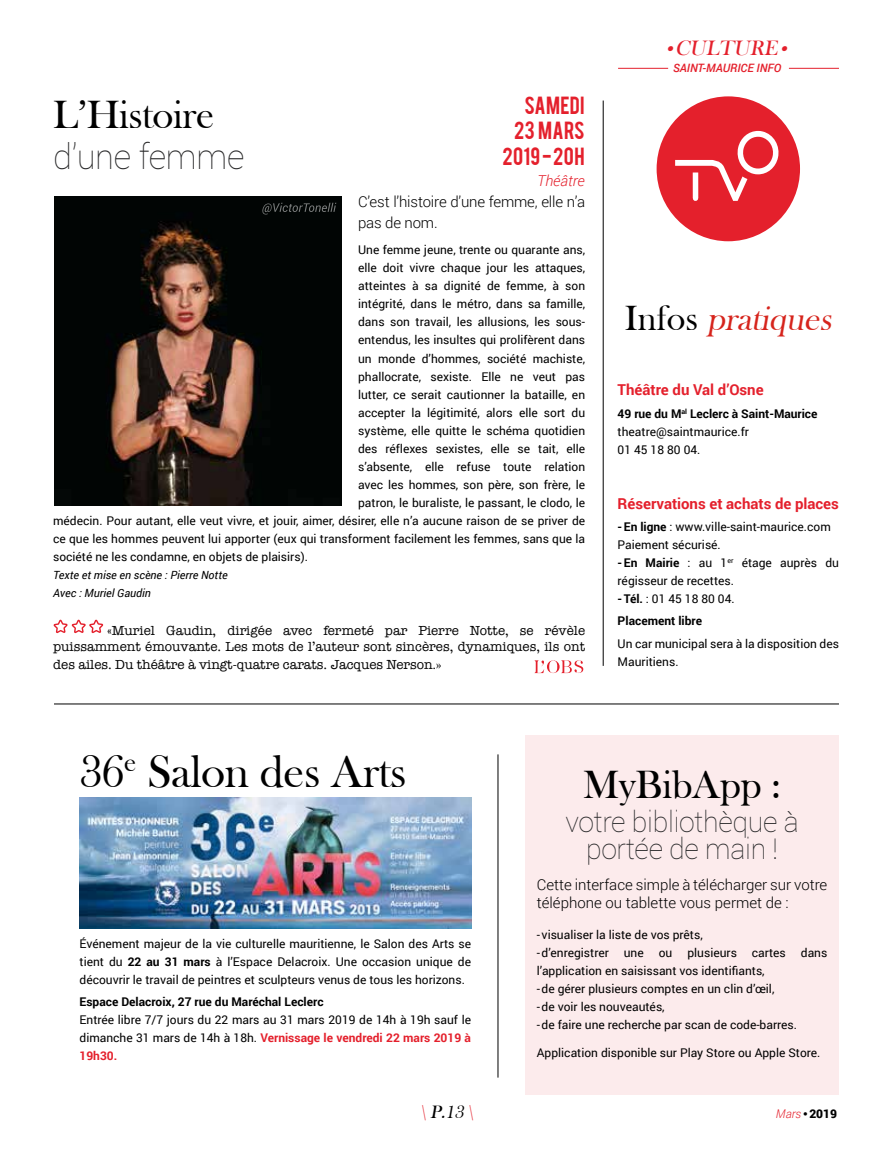
<style>
.page{position:relative;width:893px;height:1149px;background:#fff}
.page>*{position:absolute;margin:0;border:0;box-sizing:border-box;transform-origin:0 0}
.t1{font:46.5px "Bask Old Face";letter-spacing:-.01em;color:#000}
.t2{font:40.5px "Bask Old Face";letter-spacing:-.01em;color:#000}
.t3{font:italic 34.5px "Bask Old Face";color:#d6241c}
.t4{font:100 34.5px "Roboto";letter-spacing:-.01em;color:#282829}
.t5{font:100 28.5px/27px "Roboto";letter-spacing:-.01em;color:#282829;text-align:center}
.t6{font:italic 21.3px "Bask Old Face";color:#e4202c}
.t7{font:19.5px/25.5px "Bebas";letter-spacing:.015em;color:#e4202c;text-align:right}
.t8{font:italic 18.45px "Bask Old Face";color:#000}
.t9{font:300 15px/21px "Roboto";color:#000}
.t10{font:700 15px "Roboto";color:#e4202c}
.t11{font:italic 300 15px "Roboto";color:#e4202c}
.t12{font:13.5px/16.2px "American Typewriter";color:#000;text-align:right}
.t13{font:12px/18px "Roboto";color:#000}
.t14{font:700 12px "Roboto";color:#000}
.t15{font:italic 300 12px "Roboto";color:#e4202c}
.t16{font:italic 500 11.55px "Roboto";color:#e4202c}
.t17{font:italic 11.25px/18px "Roboto";color:#000}
.t18{font:italic 6.9px "Zapf Dingbats ITC";color:#e4202c}
.s1{font-family:"Minion Pro"}
.s2{font-style:normal;font-size:36px;color:#000}
.s3{font-weight:700}
.s4{font-weight:700;color:#e4202c}
.s5{color:#e4202c}
.s6{font-family:"Bask Old Face";font-weight:400;font-style:normal;color:#000}
.s7{font-weight:900;font-style:normal;color:#000}
</style>
<div class="page">
<div style="left:525px;top:735px;width:314px;height:359px;background:#fcebec"></div>
<hr style="left:789px;top:68px;width:50px;height:1px;background:#e4202c">
<hr style="left:618px;top:68px;width:50px;height:1px;background:#e4202c">
<hr style="left:603px;top:100px;width:1px;height:565px;background:#000">
<img style="left:54px;top:196px;width:287px;height:309px">
<svg style="left:657px;top:96px;width:143px;height:145px"></svg>
<hr style="left:498px;top:754px;width:1px;height:323px;background:#000">
<hr style="left:54px;top:703px;width:785px;height:1px;background:#000">
<img style="left:80px;top:797px;width:391px;height:130px">
<svg style="left:53px;top:619px;width:50px;height:14px"></svg>
<svg style="left:534px;top:660px;width:50px;height:13px"></svg>
<svg style="left:262px;top:203px;width:74px;height:11px"></svg>
<h2 class="t2" style="left:53px;top:93px;width:163px">L’Histoire</h2>
<h3 class="t4" style="left:53px;top:133px;width:193px">d’une femme</h3>
<h3 class="t7" style="left:502px;top:91px;width:84px">SAMEDI<br>23 MARS<br>2019 - 20H</h3>
<p class="t11" style="left:537px;top:170px;width:49px">Théâtre</p>
<p class="t9" style="left:358px;top:190px;width:229px">C’est l’histoire d’une femme, elle n’a pas de nom.</p>
<p class="t13" style="left:358px;top:240px;width:229px">Une femme jeune, trente ou quarante ans,</p>
<p class="t13" style="left:358px;top:258px;width:229px">elle doit vivre chaque jour les attaques,</p>
<p class="t13" style="left:358px;top:276px;width:229px">atteintes à sa dignité de femme, à son</p>
<p class="t13" style="left:358px;top:294px;width:229px">intégrité, dans le métro, dans sa famille,</p>
<p class="t13" style="left:358px;top:312px;width:229px">dans son travail, les allusions, les sous-</p>
<p class="t13" style="left:358px;top:330px;width:229px">entendus, les insultes qui prolifèrent dans</p>
<p class="t13" style="left:358px;top:348px;width:229px">un monde d’hommes, société machiste,</p>
<p class="t13" style="left:358px;top:366px;width:229px">phallocrate, sexiste. Elle ne veut pas</p>
<p class="t13" style="left:358px;top:384px;width:229px">lutter, ce serait cautionner la bataille, en</p>
<p class="t13" style="left:358px;top:402px;width:229px">accepter la légitimité, alors elle sort du</p>
<p class="t13" style="left:358px;top:420px;width:229px">système, elle quitte le schéma quotidien</p>
<p class="t13" style="left:358px;top:438px;width:229px">des réflexes sexistes, elle se tait, elle</p>
<p class="t13" style="left:358px;top:456px;width:229px">s’absente, elle refuse toute relation</p>
<p class="t13" style="left:358px;top:474px;width:229px">avec les hommes, son père, son frère, le</p>
<p class="t13" style="left:358px;top:492px;width:229px">patron, le buraliste, le passant, le clodo, le</p>
<p class="t13" style="left:53px;top:510px;width:533px">médecin. Pour autant, elle veut vivre, et jouir, aimer, désirer, elle n’a aucune raison de se priver de</p>
<p class="t13" style="left:53px;top:528px;width:533px">ce que les hommes peuvent lui apporter (eux qui transforment facilement les femmes, sans que la</p>
<p class="t13" style="left:53px;top:546px;width:256px">société ne les condamne, en objets de plaisirs).</p>
<p class="t17" style="left:53px;top:565px;width:176px">Texte et mise en scène : Pierre Notte<br>Avec : Muriel Gaudin</p>
<p class="t12" style="left:53px;top:621px;width:533px">«Muriel Gaudin, dirigée avec fermeté par Pierre Notte, se révèle puissamment émouvante. Les mots de l’auteur sont sincères, dynamiques, ils ont</p>
<p class="t12" style="left:53px;top:655px;width:390px">des ailes. Du théâtre à vingt-quatre carats. Jacques Nerson<span class="s1">.»</span></p>
<h3 class="t6" style="left:668px;top:36px;width:115px">● CULTURE</h3>
<p class="t18" style="left:781px;top:45px;width:8px">●</p>
<p class="t16" style="left:673px;top:60px;width:110px">SAINT-MAURICE INFO</p>
<h3 class="t3" style="left:625px;top:299px;width:215px"><span class="s2">I n fo s</span> pratiques</h3>
<p class="t10" style="left:618px;top:379px;width:147px">Théâtre du Val d’Osne</p>
<p class="t13" style="left:618px;top:403px;width:201px"><span class="s3">49 rue du M</span><sup>al</sup> <span class="s3">Leclerc à Saint-Maurice </span>theatre@saintmaurice.fr<br>01 45 18 80 04.</p>
<p class="t10" style="left:618px;top:492px;width:223px">Réservations et achats de places</p>
<p class="t13" style="left:618px;top:517px;width:223px"><span class="s3">-En ligne</span> : www.ville-saint-maurice.com<br>Paiement sécurisé.<br><span class="s3">-En Mairie</span> : au 1<sup>er</sup> étage auprès du régisseur de recettes.<br><span class="s3">-Tél.</span> : 01 45 18 80 04.</p>
<p class="t14" style="left:618px;top:612px;width:86px">Placement libre</p>
<p class="t13" style="left:618px;top:633px;width:223px">Un car municipal sera à la disposition des<br>Mauritiens.</p>
<h1 class="t1" style="left:80px;top:745px;width:329px">36<sup>e</sup> Salon des Arts</h1>
<p class="t13" style="left:80px;top:934px;width:393px;text-align:justify">Événement majeur de la vie culturelle mauritienne, le Salon des Arts se tient du <span class="s3">22 au 31 mars</span> à l’Espace Delacroix. Une occasion unique de découvrir le travail de peintres et sculpteurs venus de tous les horizons.</p>
<p class="t14" style="left:80px;top:993px;width:246px">Espace Delacroix, 27 rue du Maréchal Leclerc</p>
<p class="t13" style="left:80px;top:1010px;width:393px;text-align:justify">Entrée libre 7/7 jours du 22 mars au 31 mars 2019 de 14h à 19h sauf le dimanche 31 mars de 14h à 18h. <span class="s4">Vernissage le vendredi 22 mars 2019 à 19h30.</span></p>
<h2 class="t2" style="left:583px;top:761px;width:199px">MyBibApp :</h2>
<h3 class="t5" style="left:565px;top:807px;width:235px">votre bibliothèque à portée de main !</h3>
<p class="t9" style="left:537px;top:874px;width:292px;line-height:18px">Cette interface simple à télécharger sur votre téléphone ou tablette vous permet de :</p>
<p class="t13" style="left:537px;top:924px;width:167px">-visualiser la liste de vos prêts, -d’enregistrer une</p>
<p class="t13" style="left:537px;top:942px;width:292px;text-indent:151px">plusieurs cartes dans l’application en saisissant vos identifiants,<br>-de gérer plusieurs comptes en un clin d’œil,<br>-de voir les nouveautés,<br>-de faire une recherche par scan de code-barres.</p>
<p class="t13" style="left:537px;top:1043px;width:285px">Application disponible sur Play Store ou Apple Store.</p>
<p class="t13" style="left:659px;top:942px;width:15px">ou</p>
<h3 class="t8" style="left:420px;top:1101px;width:54px"><span class="s5">\</span> P.13 <span class="s5">\</span></h3>
<p class="t15" style="left:776px;top:1104px;width:63px">Mars<span class="s6">•</span><span class="s7">2019</span></p>
</div>
